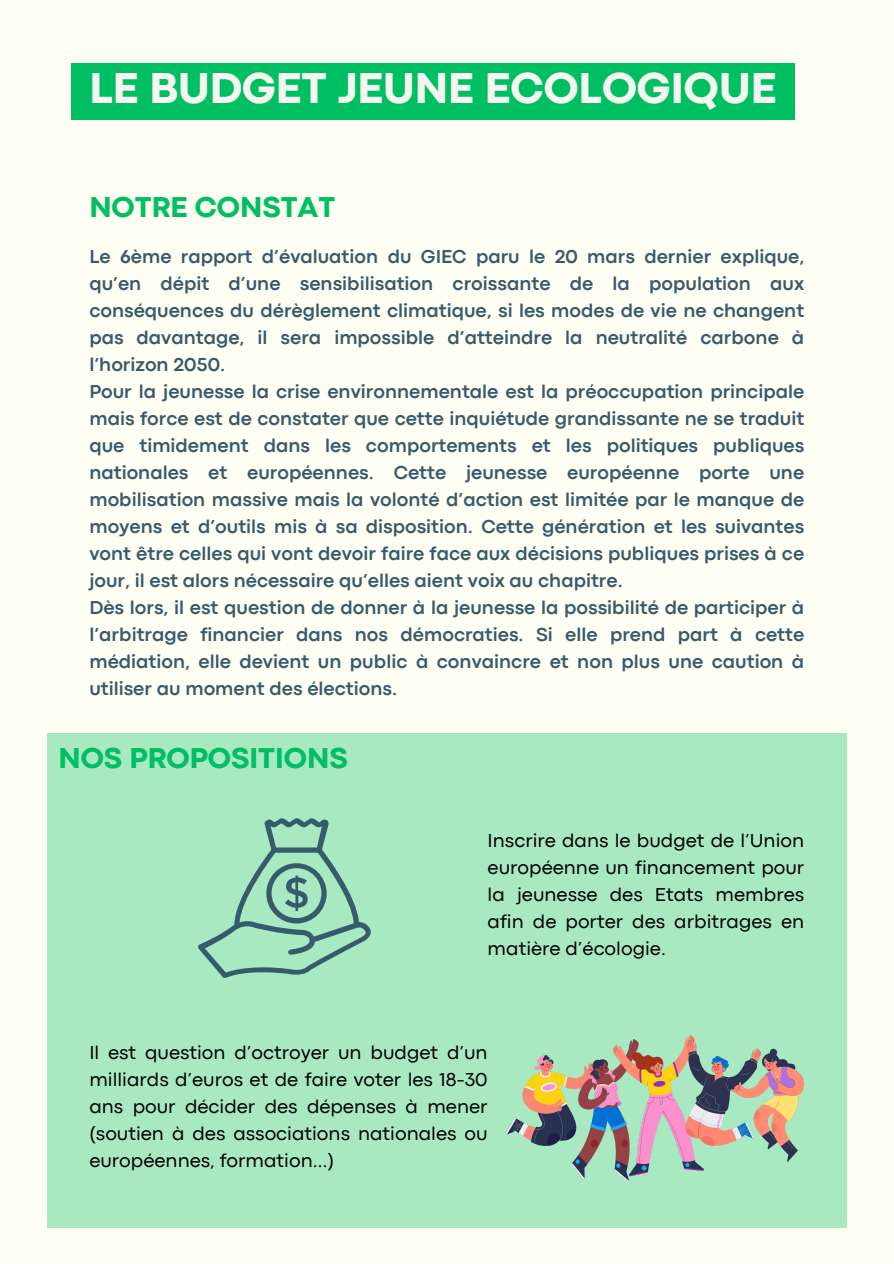
<style>
.page{position:relative;width:894px;height:1264px;background:#fff}
.page>*{position:absolute;margin:0;border:0;box-sizing:border-box;transform-origin:0 0}
.t1{font:800 45.15px "Codec Pro";color:#f6f6f1}
.t2{font:800 30px "Codec Pro";color:#00bf63}
.t3{font:700 19.5px/27px "Codec Pro";color:#365b6d}
.t4{font:19.5px/27px "Codec Pro";color:#000;text-align:justify}
</style>
<div class="page">
<div style="left:0;top:0;width:893px;height:1263px;background:#fffff3"></div>
<div style="left:47px;top:733px;width:799px;height:494px;background:#a9e9c2"></div>
<svg style="left:198px;top:818px;width:173px;height:160px"></svg>
<img style="left:506px;top:1035px;width:297px;height:146px">
<div style="left:71px;top:64px;width:723px;height:56px;background:#00bf63"></div>
<h3 class="t1" style="left:89px;top:72px;width:688px">LE BUDGET JEUNE ECOLOGIQUE</h3>
<h2 class="t2" style="left:89px;top:196px;width:247px">NOTRE CONSTAT</h2>
<h1 class="t3" style="left:89px;top:244px;width:716px">Le 6ème rapport d’évaluation du GIEC paru le 20 mars dernier explique, qu’en dépit d’une sensibilisation croissante de la population aux conséquences du dérèglement climatique, si les modes de vie ne changent pas davantage, il sera impossible d’atteindre la neutralité carbone à l’horizon 2050.<br>Pour la jeunesse la crise environnementale est la préoccupation principale mais force est de constater que cette inquiétude grandissante ne se traduit que timidement dans les comportements et les politiques publiques nationales et européennes. Cette jeunesse européenne porte une mobilisation massive mais la volonté d’action est limitée par le manque de moyens et d’outils mis à sa disposition. Cette génération et les suivantes vont être celles qui vont devoir faire face aux décisions publiques prises à ce jour, il est alors nécessaire qu’elles aient voix au chapitre.<br>Dès lors, il est question de donner à la jeunesse la possibilité de participer à l’arbitrage financier dans nos démocraties. Si elle prend part à cette médiation, elle devient un public à convaincre et non plus une caution à utiliser au moment des élections.</h1>
<p class="t2" style="left:58px;top:747px;width:291px">NOS PROPOSITIONS</p>
<p class="t4" style="left:487px;top:828px;width:318px">Inscrire dans le budget de l’Union européenne un financement pour la jeunesse des Etats membres afin de porter des arbitrages en matière d’écologie.</p>
<p class="t4" style="left:89px;top:1040px;width:399px">Il est question d’octroyer un budget d’un milliards d’euros et de faire voter les 18-30 ans pour décider des dépenses à mener (soutien à des associations nationales ou européennes, formation…)</p>
</div>
